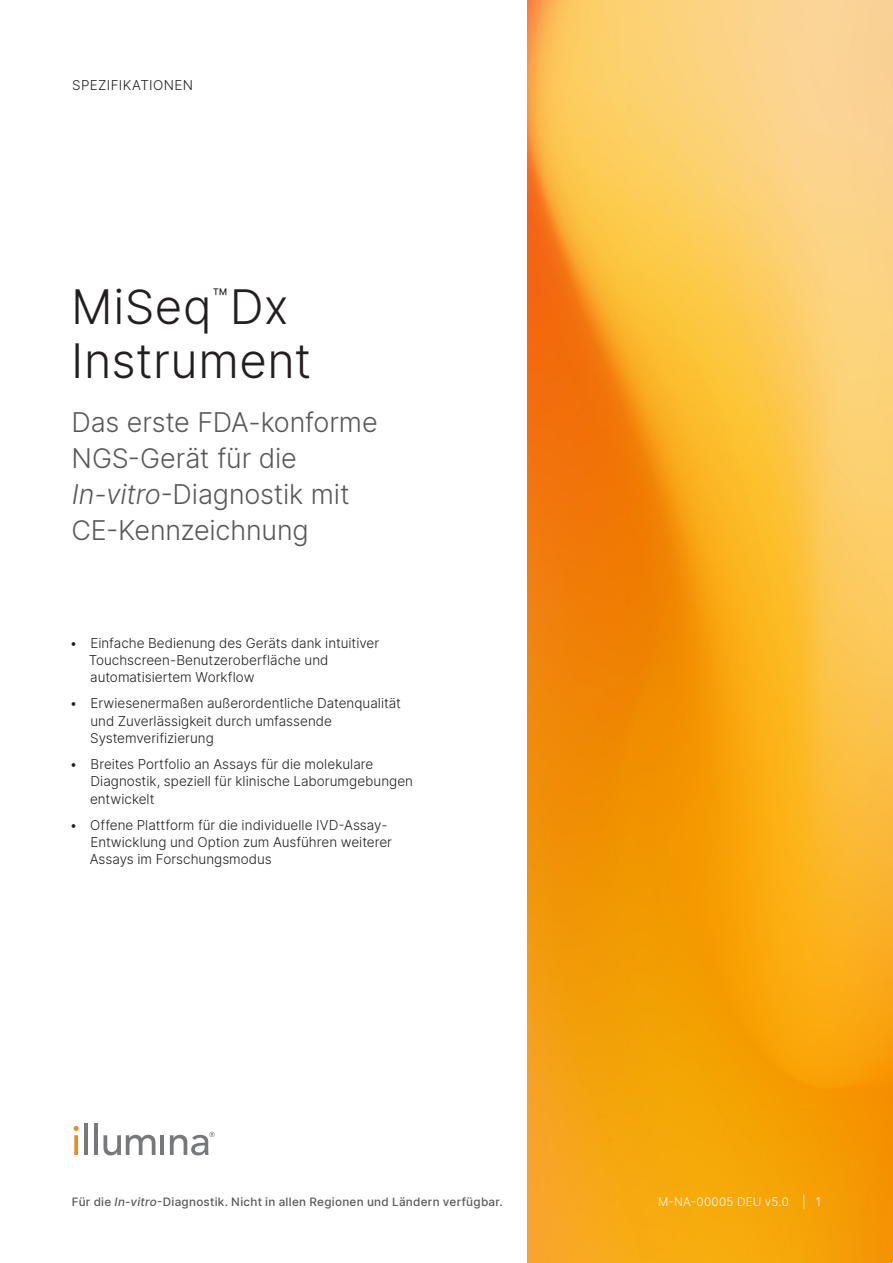
<style>
.page{position:relative;width:893px;height:1263px;background:#fff}
.page>*{position:absolute;margin:0;border:0;box-sizing:border-box;transform-origin:0 0}
.Title{font:300 47.25px/54px "Inter";letter-spacing:.01em;color:#231f20}
.Subtitle{font:300 27px/36px "Inter";letter-spacing:-.005em;color:#57585a}
.zz_Document_Type___Segment{font:300 13.5px/17.2px "Inter";color:#231f20}
.zz_Document_Type___Segment-2{font:300 13.5px "Inter";letter-spacing:.03em;color:#231f20}
.zz_For_Research_Only{font:500 11.7px "Inter";letter-spacing:.025em;color:#57585a}
.zz_Pub_Number{font:300 11.7px "Inter";letter-spacing:.03em;color:#fff}
.s1{font-style:italic}
</style>
<div class="page">
<img style="left:527px;top:0;width:366px;height:1263px">
<svg style="left:74px;top:1135px;width:4px;height:20px"></svg>
<hr style="left:84px;top:1123px;width:4px;height:32px;background:#77787c">
<hr style="left:94px;top:1123px;width:4px;height:32px;background:#77787c">
<svg style="left:103px;top:1135px;width:52px;height:21px"></svg>
<hr style="left:161px;top:1135px;width:3px;height:20px;background:#77787c">
<svg style="left:74px;top:1126px;width:5px;height:5px"></svg>
<svg style="left:170px;top:1132px;width:45px;height:23px"></svg>
<p class="zz_Document_Type___Segment-2" style="left:72px;top:76px;width:122px">SPEZIFIKATIONEN</p>
<p class="Title" style="left:71px;top:279px;width:242px">MiSeq<sup>™</sup>Dx<br>Instrument</p>
<p class="Subtitle" style="left:71px;top:404px;width:308px">Das erste FDA-konforme<br>NGS-Gerät für die<br><span class="s1">In-vitro</span>-Diagnostik mit<br>CE-Kennzeichnung</p>
<p class="zz_Document_Type___Segment" style="left:89px;top:634px;width:292px;text-indent:-19px">• Einfache Bedienung des Geräts dank intuitiver<br>Touchscreen-Benutzeroberfläche und automatisiertem Workflow</p>
<p class="zz_Document_Type___Segment" style="left:90px;top:695px;width:312px;text-indent:-20px">• Erwiesenermaßen außerordentliche Datenqualität und Zuverlässigkeit durch umfassende<br>Systemverifizierung</p>
<p class="zz_Document_Type___Segment" style="left:90px;top:755px;width:325px;text-indent:-20px">• Breites Portfolio an Assays für die molekulare<br>Diagnostik, speziell für klinische Laborumgebungen entwickelt</p>
<p class="zz_Document_Type___Segment" style="left:90px;top:816px;width:304px;text-indent:-20px">• Offene Plattform für die individuelle IVD-Assay-<br>Entwicklung und Option zum Ausführen weiterer<br>Assays im Forschungsmodus</p>
<p class="zz_For_Research_Only" style="left:72px;top:1193px;width:432px">Für die <span class="s1">In-vitro</span>-Diagnostik. Nicht in allen Regionen und Ländern verfügbar.</p>
<p class="zz_Pub_Number" style="left:658px;top:1193px;width:132px">M-NA-00005 DEU v5.0</p>
<p class="zz_Pub_Number" style="left:802px;top:1193px;width:20px">| 1</p>
</div>
